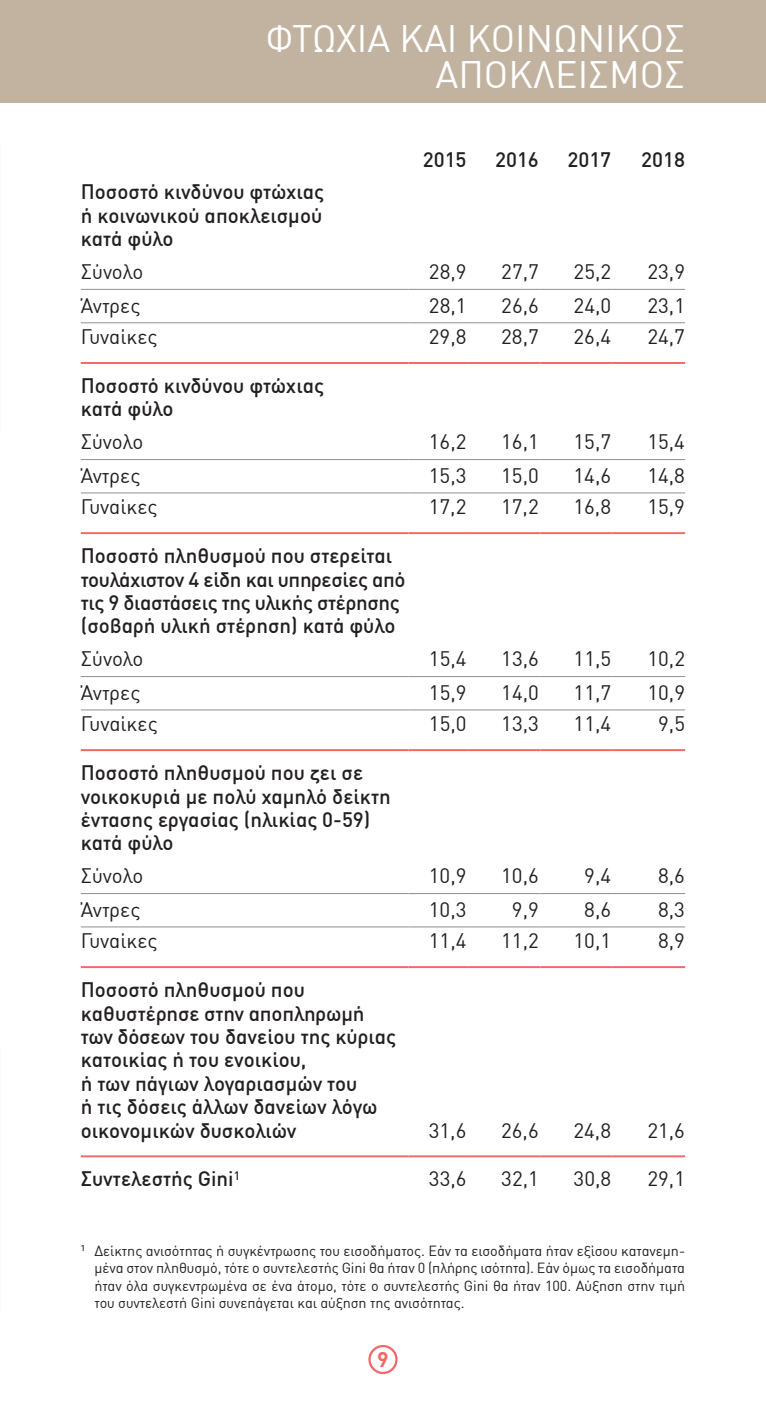
<style>
.page{position:relative;width:766px;height:1404px;background:#fff}
.page>*{position:absolute;margin:0;border:0;box-sizing:border-box;transform-origin:0 0}
.t1{font:37.5px/36px "DIN Greek";color:#fff;text-align:right}
.t2{font:700 21px "DIN Greek";color:#f16865}
.t3{font:500 20.4px/23.4px "DIN Greek";color:#231f20}
.t4{font:20.4px "DIN Greek";color:#231f20}
.t5{font:500 20.4px/23.4px "DIN Greek";letter-spacing:-.02em;color:#231f20}
.t6{font:14.4px/17.4px "DIN Greek";letter-spacing:-.005em;color:#231f20;text-align:justify}
</style>
<div class="page">
<div style="left:368px;top:1344px;width:29px;height:29px;border:2px solid #f16865;border-radius:50%"></div>
<div style="left:0;top:0;width:765px;height:102px;background:#c2b3a0"></div>
<hr style="left:81px;top:289px;width:327px;height:1px;background:#939598">
<hr style="left:408px;top:289px;width:60px;height:1px;background:#939598">
<hr style="left:468px;top:289px;width:72px;height:1px;background:#939598">
<hr style="left:540px;top:289px;width:72px;height:1px;background:#939598">
<hr style="left:612px;top:289px;width:73px;height:1px;background:#939598">
<hr style="left:81px;top:322px;width:327px;height:1px;background:#939598">
<hr style="left:408px;top:322px;width:60px;height:1px;background:#939598">
<hr style="left:468px;top:322px;width:72px;height:1px;background:#939598">
<hr style="left:540px;top:322px;width:72px;height:1px;background:#939598">
<hr style="left:612px;top:322px;width:73px;height:1px;background:#939598">
<hr style="left:81px;top:459px;width:327px;height:1px;background:#939598">
<hr style="left:408px;top:459px;width:60px;height:1px;background:#939598">
<hr style="left:468px;top:459px;width:72px;height:1px;background:#939598">
<hr style="left:540px;top:459px;width:72px;height:1px;background:#939598">
<hr style="left:612px;top:459px;width:73px;height:1px;background:#939598">
<hr style="left:81px;top:492px;width:327px;height:1px;background:#939598">
<hr style="left:408px;top:492px;width:60px;height:1px;background:#939598">
<hr style="left:468px;top:492px;width:72px;height:1px;background:#939598">
<hr style="left:540px;top:492px;width:72px;height:1px;background:#939598">
<hr style="left:612px;top:492px;width:73px;height:1px;background:#939598">
<hr style="left:81px;top:676px;width:327px;height:1px;background:#939598">
<hr style="left:408px;top:676px;width:60px;height:1px;background:#939598">
<hr style="left:468px;top:676px;width:72px;height:1px;background:#939598">
<hr style="left:540px;top:676px;width:72px;height:1px;background:#939598">
<hr style="left:612px;top:676px;width:73px;height:1px;background:#939598">
<hr style="left:81px;top:709px;width:327px;height:1px;background:#939598">
<hr style="left:408px;top:709px;width:60px;height:1px;background:#939598">
<hr style="left:468px;top:709px;width:72px;height:1px;background:#939598">
<hr style="left:540px;top:709px;width:72px;height:1px;background:#939598">
<hr style="left:612px;top:709px;width:73px;height:1px;background:#939598">
<hr style="left:81px;top:892px;width:327px;height:2px;background:#939598">
<hr style="left:408px;top:892px;width:60px;height:2px;background:#939598">
<hr style="left:468px;top:892px;width:72px;height:2px;background:#939598">
<hr style="left:540px;top:892px;width:72px;height:2px;background:#939598">
<hr style="left:612px;top:892px;width:73px;height:2px;background:#939598">
<hr style="left:81px;top:926px;width:327px;height:1px;background:#939598">
<hr style="left:408px;top:926px;width:60px;height:1px;background:#939598">
<hr style="left:468px;top:926px;width:72px;height:1px;background:#939598">
<hr style="left:540px;top:926px;width:72px;height:1px;background:#939598">
<hr style="left:612px;top:926px;width:73px;height:1px;background:#939598">
<hr style="left:81px;top:362px;width:327px;height:2px;background:#f16865">
<hr style="left:408px;top:362px;width:60px;height:2px;background:#f16865">
<hr style="left:468px;top:362px;width:72px;height:2px;background:#f16865">
<hr style="left:540px;top:362px;width:72px;height:2px;background:#f16865">
<hr style="left:612px;top:362px;width:73px;height:2px;background:#f16865">
<hr style="left:81px;top:532px;width:327px;height:2px;background:#f16865">
<hr style="left:408px;top:532px;width:60px;height:2px;background:#f16865">
<hr style="left:468px;top:532px;width:72px;height:2px;background:#f16865">
<hr style="left:540px;top:532px;width:72px;height:2px;background:#f16865">
<hr style="left:612px;top:532px;width:73px;height:2px;background:#f16865">
<hr style="left:81px;top:749px;width:327px;height:2px;background:#f16865">
<hr style="left:408px;top:749px;width:60px;height:2px;background:#f16865">
<hr style="left:468px;top:749px;width:72px;height:2px;background:#f16865">
<hr style="left:540px;top:749px;width:72px;height:2px;background:#f16865">
<hr style="left:612px;top:749px;width:73px;height:2px;background:#f16865">
<hr style="left:81px;top:966px;width:327px;height:2px;background:#f16865">
<hr style="left:408px;top:966px;width:60px;height:2px;background:#f16865">
<hr style="left:468px;top:966px;width:72px;height:2px;background:#f16865">
<hr style="left:540px;top:966px;width:72px;height:2px;background:#f16865">
<hr style="left:612px;top:966px;width:73px;height:2px;background:#f16865">
<hr style="left:81px;top:1155px;width:327px;height:2px;background:#f16865">
<hr style="left:408px;top:1155px;width:60px;height:2px;background:#f16865">
<hr style="left:468px;top:1155px;width:72px;height:2px;background:#f16865">
<hr style="left:540px;top:1155px;width:72px;height:2px;background:#f16865">
<hr style="left:612px;top:1155px;width:73px;height:2px;background:#f16865">
<h1 class="t1" style="left:266px;top:21px;width:420px">ΦΤΩΧΙΑ ΚΑΙ ΚΟΙΝΩΝΙΚΟΣ<br>ΑΠΟΚΛΕΙΣΜΟΣ</h1>
<p class="t3" style="left:422px;top:147px;width:45px">2015</p>
<p class="t3" style="left:495px;top:147px;width:45px">2016</p>
<p class="t3" style="left:567px;top:147px;width:45px">2017</p>
<p class="t3" style="left:641px;top:147px;width:45px">2018</p>
<p class="t3" style="left:81px;top:180px;width:245px;text-align:justify">Ποσοστό κινδύνου φτώχιας ή κοινωνικού αποκλεισμού κατά φύλο</p>
<p class="t4" style="left:81px;top:260px;width:64px">Σύνολο</p>
<p class="t4" style="left:429px;top:260px;width:39px">28,9</p>
<p class="t4" style="left:501px;top:260px;width:39px">27,7</p>
<p class="t4" style="left:573px;top:260px;width:39px">25,2</p>
<p class="t4" style="left:647px;top:260px;width:39px">23,9</p>
<p class="t4" style="left:81px;top:293px;width:61px">Άντρες</p>
<p class="t4" style="left:429px;top:293px;width:39px">28,1</p>
<p class="t4" style="left:501px;top:293px;width:39px">26,6</p>
<p class="t4" style="left:573px;top:293px;width:39px">24,0</p>
<p class="t4" style="left:647px;top:293px;width:39px">23,1</p>
<p class="t4" style="left:81px;top:325px;width:78px">Γυναίκες</p>
<p class="t4" style="left:429px;top:325px;width:39px">29,8</p>
<p class="t4" style="left:501px;top:325px;width:39px">28,7</p>
<p class="t4" style="left:573px;top:325px;width:39px">26,4</p>
<p class="t4" style="left:647px;top:325px;width:39px">24,7</p>
<p class="t3" style="left:81px;top:374px;width:245px">Ποσοστό κινδύνου φτώχιας κατά φύλο</p>
<p class="t4" style="left:81px;top:430px;width:64px">Σύνολο</p>
<p class="t4" style="left:429px;top:430px;width:39px">16,2</p>
<p class="t4" style="left:501px;top:430px;width:39px">16,1</p>
<p class="t4" style="left:573px;top:430px;width:39px">15,7</p>
<p class="t4" style="left:647px;top:430px;width:39px">15,4</p>
<p class="t4" style="left:81px;top:463px;width:61px">Άντρες</p>
<p class="t4" style="left:429px;top:463px;width:39px">15,3</p>
<p class="t4" style="left:501px;top:463px;width:39px">15,0</p>
<p class="t4" style="left:573px;top:463px;width:39px">14,6</p>
<p class="t4" style="left:647px;top:463px;width:39px">14,8</p>
<p class="t4" style="left:81px;top:495px;width:78px">Γυναίκες</p>
<p class="t4" style="left:428px;top:495px;width:39px">17,2</p>
<p class="t4" style="left:501px;top:495px;width:39px">17,2</p>
<p class="t4" style="left:573px;top:495px;width:39px">16,8</p>
<p class="t4" style="left:647px;top:495px;width:39px">15,9</p>
<p class="t5" style="left:81px;top:544px;width:326px">Ποσοστό πληθυσμού που στερείται τουλάχιστον 4 είδη και υπηρεσίες από τις 9 διαστάσεις της υλικής στέρησης (σοβαρή υλική στέρηση) κατά φύλο</p>
<p class="t4" style="left:81px;top:647px;width:64px">Σύνολο</p>
<p class="t4" style="left:429px;top:647px;width:39px">15,4</p>
<p class="t4" style="left:501px;top:647px;width:39px">13,6</p>
<p class="t4" style="left:573px;top:647px;width:39px">11,5</p>
<p class="t4" style="left:647px;top:647px;width:39px">10,2</p>
<p class="t4" style="left:81px;top:680px;width:61px">Άντρες</p>
<p class="t4" style="left:429px;top:680px;width:39px">15,9</p>
<p class="t4" style="left:501px;top:680px;width:39px">14,0</p>
<p class="t4" style="left:573px;top:680px;width:39px">11,7</p>
<p class="t4" style="left:647px;top:680px;width:39px">10,9</p>
<p class="t4" style="left:81px;top:712px;width:78px">Γυναίκες</p>
<p class="t4" style="left:429px;top:712px;width:39px">15,0</p>
<p class="t4" style="left:501px;top:712px;width:39px">13,3</p>
<p class="t4" style="left:573px;top:712px;width:39px">11,4</p>
<p class="t4" style="left:658px;top:712px;width:28px">9,5</p>
<p class="t3" style="left:81px;top:761px;width:311px">Ποσοστό πληθυσμού που ζει σε νοικοκυριά με πολύ χαμηλό δείκτη έντασης εργασίας (ηλικίας 0-59) κατά φύλο</p>
<p class="t4" style="left:81px;top:864px;width:64px">Σύνολο</p>
<p class="t4" style="left:429px;top:864px;width:39px">10,9</p>
<p class="t4" style="left:501px;top:864px;width:39px">10,6</p>
<p class="t4" style="left:584px;top:864px;width:28px">9,4</p>
<p class="t4" style="left:658px;top:864px;width:28px">8,6</p>
<p class="t4" style="left:81px;top:897px;width:61px">Άντρες</p>
<p class="t4" style="left:429px;top:897px;width:39px">10,3</p>
<p class="t4" style="left:512px;top:897px;width:28px">9,9</p>
<p class="t4" style="left:584px;top:897px;width:28px">8,6</p>
<p class="t4" style="left:658px;top:897px;width:28px">8,3</p>
<p class="t4" style="left:81px;top:929px;width:78px">Γυναίκες</p>
<p class="t4" style="left:429px;top:929px;width:39px">11,4</p>
<p class="t4" style="left:501px;top:929px;width:39px">11,2</p>
<p class="t4" style="left:573px;top:929px;width:39px">10,1</p>
<p class="t4" style="left:658px;top:929px;width:28px">8,9</p>
<p class="t3" style="left:81px;top:977px;width:317px">Ποσοστό πληθυσμού που καθυστέρησε στην αποπληρωμή των δόσεων του δανείου της κύριας κατοικίας ή του ενοικίου,<br>ή των πάγιων λογαριασμών του<br>ή τις δόσεις άλλων δανείων λόγω οικονομικών δυσκολιών</p>
<p class="t4" style="left:428px;top:1118px;width:39px">31,6</p>
<p class="t4" style="left:501px;top:1118px;width:39px">26,6</p>
<p class="t4" style="left:573px;top:1118px;width:39px">24,8</p>
<p class="t4" style="left:647px;top:1118px;width:39px">21,6</p>
<p class="t3" style="left:81px;top:1167px;width:161px">Συντελεστής Gini<sup>1</sup></p>
<p class="t4" style="left:429px;top:1167px;width:39px">33,6</p>
<p class="t4" style="left:501px;top:1167px;width:39px">32,1</p>
<p class="t4" style="left:573px;top:1167px;width:39px">30,8</p>
<p class="t4" style="left:647px;top:1167px;width:39px">29,1</p>
<p class="t6" style="left:94px;top:1241px;width:592px;text-indent:-14px"><sup>1</sup> Δείκτης ανισότητας ή συγκέντρωσης του εισοδήματος. Εάν τα εισοδήματα ήταν εξίσου κατανεμη&shy;μένα στον πληθυσμό, τότε ο συντελεστής Gini θα ήταν 0 (πλήρης ισότητα). Εάν όμως τα εισοδήματα ήταν όλα συγκεντρωμένα σε ένα άτομο, τότε ο συντελεστής Gini θα ήταν 100. Αύξηση στην τιμή του συντελεστή Gini συνεπάγεται και αύξηση της ανισότητας.</p>
<p class="t2" style="left:377px;top:1346px;width:13px">9</p>
</div>
